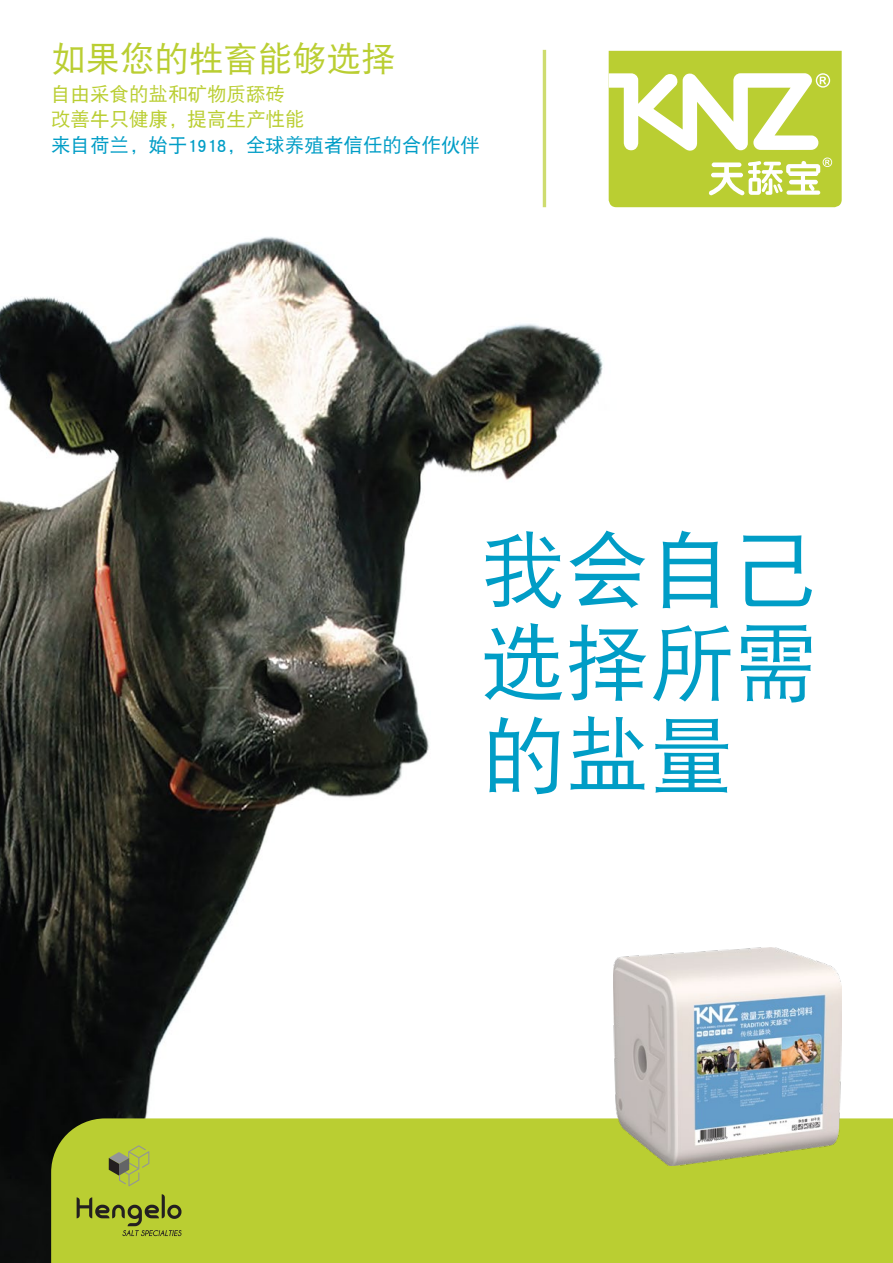
<style>
.page{position:relative;width:893px;height:1263px;background:#fff}
.page>*{position:absolute;margin:0;border:0;box-sizing:border-box;transform-origin:0 0}
.t1{font:84px/93px "DFP Hei W5";color:#009dc6;text-align:justify}
.t2{font:34.5px "DFP Hei W5";color:#bace32}
.t3{font:19.5px/25.5px "DFP Hei W5";color:#bace32}
.t4{font:19.5px "DFP Hei W5";color:#009dc6}
</style>
<div class="page">
<img style="left:0;top:236px;width:614px;height:1027px">
<div style="left:51px;top:1118px;width:842px;height:145px;background:#bace32"></div>
<hr style="left:543px;top:50px;width:3px;height:157px;background:#bace32">
<svg style="left:609px;top:51px;width:233px;height:156px"></svg>
<svg style="left:109px;top:1145px;width:40px;height:41px;background:#a2b045"></svg>
<svg style="left:77px;top:1194px;width:105px;height:42px;background:#99a72d"></svg>
<img style="left:614px;top:947px;width:228px;height:218px">
<h2 class="t2" style="left:51px;top:42px;width:346px">如果您的牲畜能够选择</h2>
<p class="t3" style="left:51px;top:81px;width:255px">自由采食的盐和矿物质舔砖改善牛只健康，提高生产性能</p>
<p class="t4" style="left:51px;top:135px;width:430px">来自荷兰，始于1918，全球养殖者信任的合作伙伴</p>
<h1 class="t1" style="left:482px;top:523px;width:337px">我会自己选择所需的盐量</h1>
</div>
